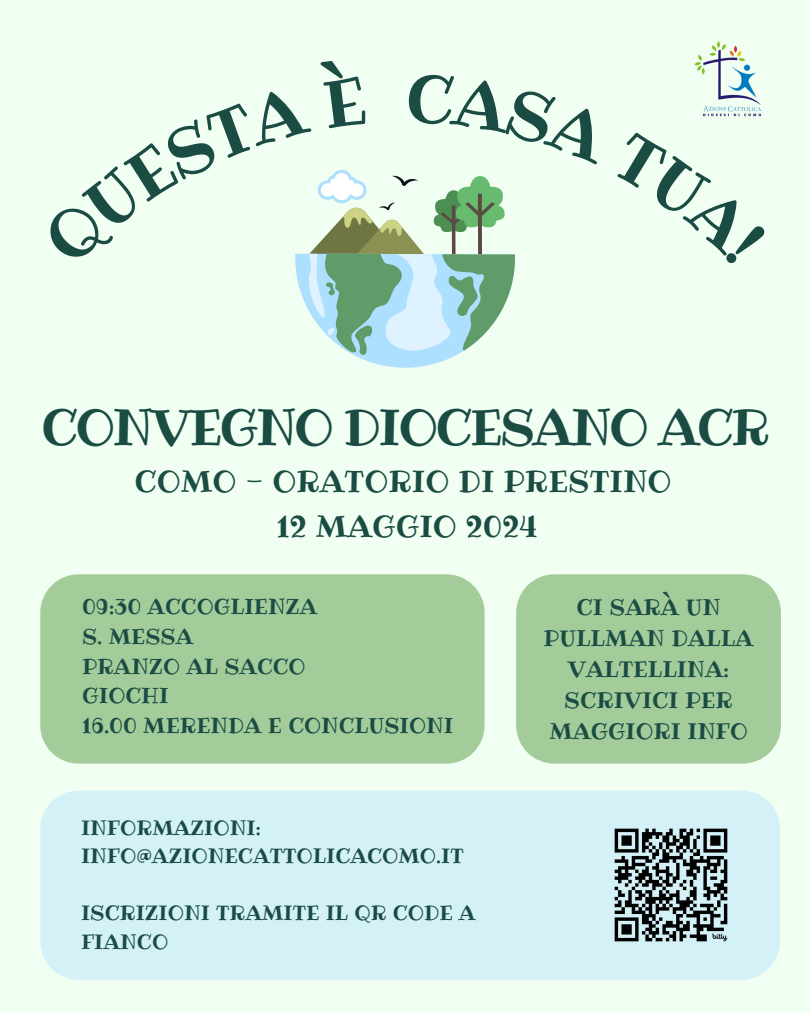
<style>
.page{position:relative;width:810px;height:1013px;background:#fff}
.page>*{position:absolute;margin:0;border:0;box-sizing:border-box;transform-origin:0 0}
.t1{font:50px "Ribeye";letter-spacing:-.055em;color:#1a4c44}
.t2{font:30px "Ribeye";color:#1a4c44}
.t3{font:22.1px/31px "Ribeye";color:#1a4c44;text-align:center}
.t4{font:21.3px/29.7px "Ribeye";color:#1a4c44}
.t5{font:20.4px/28.5px "Ribeye";color:#1a4c44}
</style>
<div class="page">
<div style="left:0;top:0;width:810px;height:1012px;background:#f1fff2"></div>
<img style="left:698px;top:41px;width:44px;height:15px">
<div style="left:40px;top:574px;width:445px;height:189px;background:#a4cc9b;border-radius:38px"></div>
<div style="left:516px;top:574px;width:265px;height:189px;background:#a4cc9b"></div>
<div style="left:40px;top:790px;width:740px;height:189px;background:#d3f1f7"></div>
<img style="left:602px;top:816px;width:138px;height:138px">
<svg style="left:295px;top:56px;width:467px;height:312px"></svg>
<h1 class="t1" style="left:41px;top:393px;width:730px">CONVEGNO DIOCESANO ACR</h1>
<h2 class="t2" style="left:135px;top:461px;width:538px">COMO - ORATORIO DI PRESTINO</h2>
<h2 class="t2" style="left:277px;top:505px;width:262px">12 MAGGIO 2024</h2>
<p class="t4" style="left:82px;top:591px;width:237px">09:30 ACCOGLIENZA</p>
<p class="t4" style="left:82px;top:621px;width:113px">S. MESSA</p>
<p class="t4" style="left:82px;top:651px;width:225px">PRANZO AL SACCO</p>
<p class="t4" style="left:82px;top:681px;width:373px">GIOCHI<br>16.00 MERENDA E CONCLUSIONI</p>
<p class="t5" style="left:81px;top:813px;width:384px">INFORMAZIONI:<br>INFO@AZIONECATTOLICACOMO.IT</p>
<p class="t5" style="left:81px;top:898px;width:396px">ISCRIZIONI TRAMITE IL QR CODE A<br>FIANCO</p>
<p class="t3" style="left:544px;top:591px;width:211px">CI SARÀ UN<br>PULLMAN DALLA<br>VALTELLINA:<br>SCRIVICI PER<br>MAGGIORI INFO</p>
</div>
